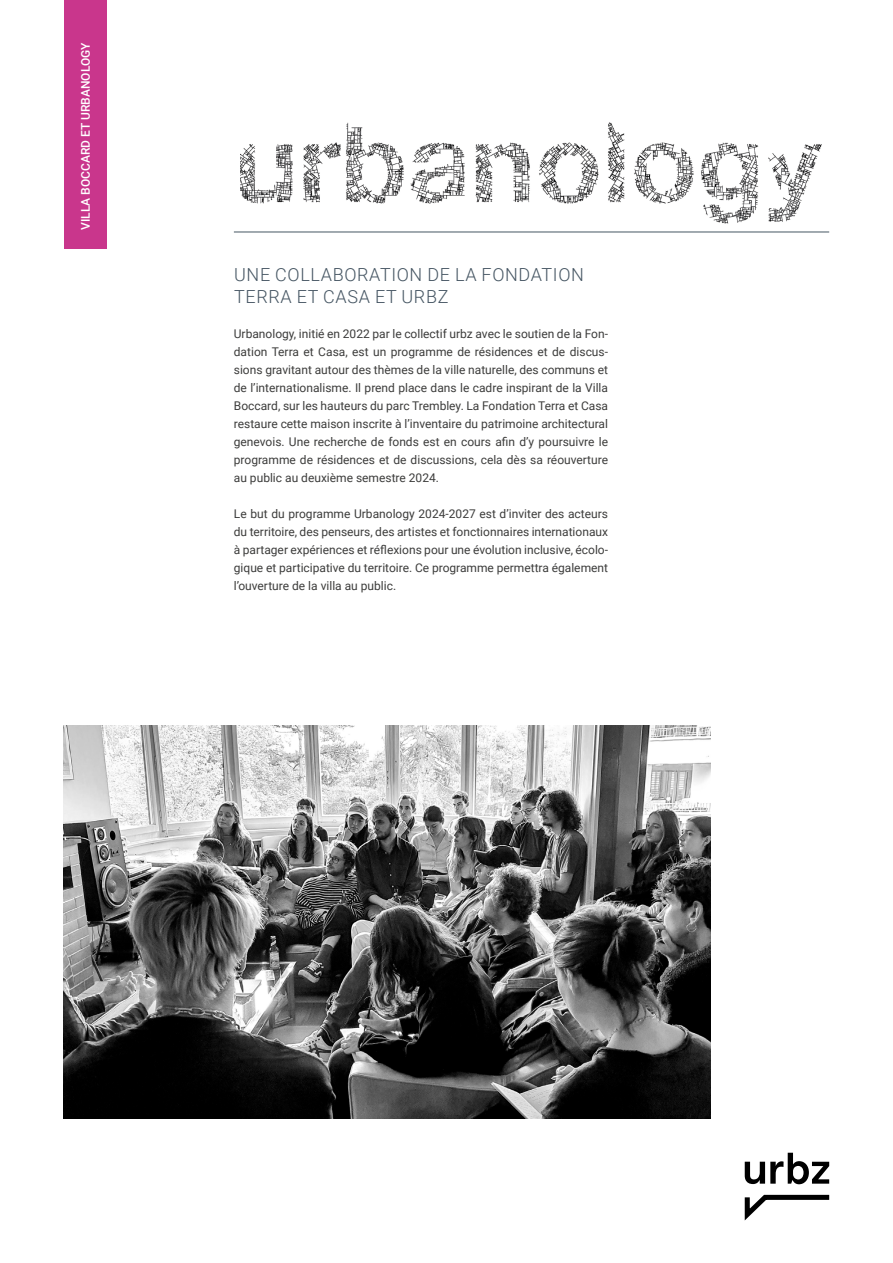
<style>
.page{position:relative;width:893px;height:1263px;background:#fff}
.page>*{position:absolute;margin:0;border:0;box-sizing:border-box;transform-origin:0 0}
.t1{font:300 18px/21.6px "Roboto";letter-spacing:.035em;color:#465663}
.t2{font:12px/18px "Roboto";color:#3c3c3b;text-align:justify}
.t3{font:500 12px "Roboto";color:#fff}
</style>
<div class="page">
<img style="left:64px;top:726px;width:646px;height:392px">
<img style="left:240px;top:122px;width:582px;height:102px">
<div style="left:64px;top:0;width:42px;height:248px;background:#c9368c"></div>
<hr style="left:234px;top:232px;width:595px;height:1px;background:#465663">
<svg style="left:745px;top:1153px;width:84px;height:31px"></svg>
<svg style="left:745px;top:1194px;width:84px;height:26px"></svg>
<p class="t3" style="left:77px;top:230px;width:189px;rotate:-90deg">VILLA BOCCARD ET URBANOLOGY</p>
<h1 class="t1" style="left:234px;top:263px;width:351px">UNE COLLABORATION DE LA FONDATION<br>TERRA ET CASA ET URBZ</h1>
<p class="t2" style="left:234px;top:324px;width:376px">Urbanology, initié en 2022 par le collectif urbz avec le soutien de la Fon&shy;dation Terra et Casa, est un programme de résidences et de discus&shy;sions gravitant autour des thèmes de la ville naturelle, des communs et de l’internationalisme. Il prend place dans le cadre inspirant de la Villa Boccard, sur les hauteurs du parc Trembley. La Fondation Terra et Casa restaure cette maison inscrite à l’inventaire du patrimoine architectural genevois. Une recherche de fonds est en cours afin d’y poursuivre le programme de résidences et de discussions, cela dès sa réouverture au public au deuxième semestre 2024.</p>
<p class="t2" style="left:234px;top:504px;width:376px">Le but du programme Urbanology 2024-2027 est d’inviter des acteurs du territoire, des penseurs, des artistes et fonctionnaires internationaux à partager expériences et réflexions pour une évolution inclusive, écolo&shy;gique et participative du territoire. Ce programme permettra également l’ouverture de la villa au public.</p>
</div>
